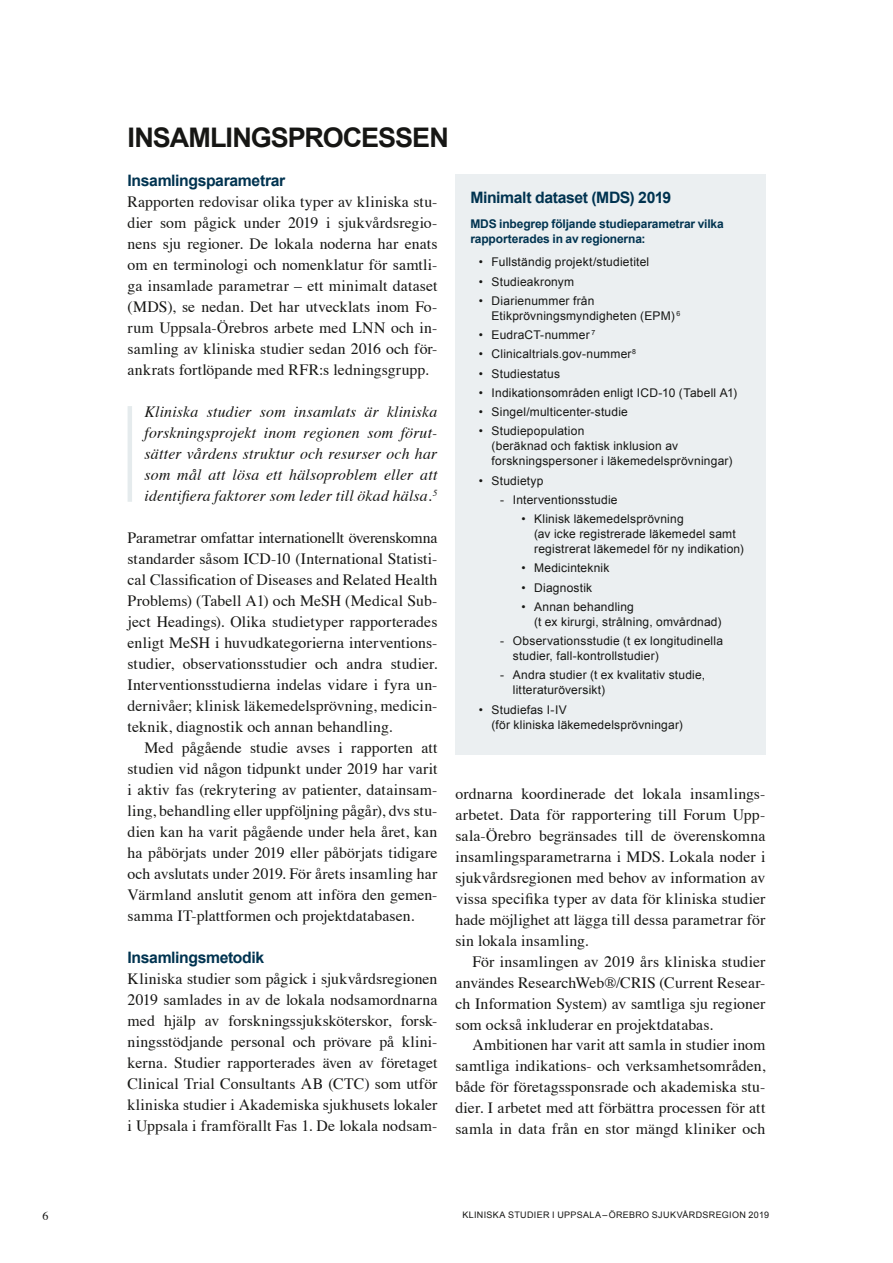
<style>
.page{position:relative;width:893px;height:1263px;background:#fff}
.page>*{position:absolute;margin:0;border:0;box-sizing:border-box;transform-origin:0 0}
.t1{font:700 27px "Arial";letter-spacing:-.035em;color:#161614}
.t2{font:15.75px/21px "Times";letter-spacing:.005em;color:#161614;text-align:justify}
.t3{font:italic 15.75px/21px "Times";letter-spacing:.01em;color:#161614;text-align:justify}
.t4{font:700 15.75px "Arial";letter-spacing:-.025em;color:#003350}
.t5{font:12px/15px "Arial";letter-spacing:.02em;color:#161614}
.t6{font:700 12px/15px "Arial";letter-spacing:-.01em;color:#003350}
.t7{font:12px "Times";color:#161614}
.t8{font:9px "Arial";letter-spacing:.035em;color:#161614}
</style>
<div class="page">
<div style="left:455px;top:174px;width:311px;height:581px;background:#ebeff1"></div>
<hr style="left:128px;top:406px;width:4px;height:96px;background:#e5ebed">
<h1 class="t1" style="left:128px;top:120px;width:323px">INSAMLINGSPROCESSEN</h1>
<p class="t4" style="left:128px;top:170px;width:159px">Insamlingsparametrar</p>
<p class="t2" style="left:128px;top:190px;width:311px">Rapporten redovisar olika typer av kliniska stu&shy;dier som pågick under 2019 i sjukvårdsregio&shy;nens sju regioner. De lokala noderna har enats om en terminologi och nomenklatur för samtli&shy;ga insamlade parametrar – ett minimalt dataset (MDS), se nedan. Det har utvecklats inom Fo&shy;rum Uppsala-Örebros arbete med LNN och in&shy;samling av kliniska studier sedan 2016 och för&shy;ankrats fortlöpande med RFR:s ledningsgrupp.</p>
<p class="t3" style="left:145px;top:400px;width:294px">Kliniska studier som insamlats är kliniska forskningsprojekt inom regionen som förut&shy;sätter vårdens struktur och resurser och har som mål att lösa ett hälsoproblem eller att identifiera faktorer som leder till ökad hälsa.<sup>5</sup></p>
<p class="t2" style="left:128px;top:526px;width:311px">Parametrar omfattar internationellt överenskomna standarder såsom ICD-10 (International Statisti&shy;cal Classification of Diseases and Related Health Problems) (Tabell A1) och MeSH (Medical Sub&shy;ject Headings). Olika studietyper rapporterades enligt MeSH i huvudkategorierna interventions&shy;studier, observationsstudier och andra studier.<br>Interventionsstudierna indelas vidare i fyra un&shy;dernivåer; klinisk läkemedelsprövning, medicin&shy;teknik, diagnostik och annan behandling.</p>
<p class="t2" style="left:128px;top:736px;width:311px;text-indent:17px">Med pågående studie avses i rapporten att studien vid någon tidpunkt under 2019 har varit i aktiv fas (rekrytering av patienter, datainsam&shy;ling, behandling eller uppföljning pågår), dvs stu&shy;dien kan ha varit pågående under hela året, kan ha påbörjats under 2019 eller påbörjats tidigare och avslutats under 2019. För årets insamling har Värmland anslutit genom att införa den gemen&shy;samma IT-plattformen och projektdatabasen.</p>
<p class="t4" style="left:128px;top:947px;width:138px">Insamlingsmetodik</p>
<p class="t2" style="left:128px;top:967px;width:311px">Kliniska studier som pågick i sjukvårdsregionen 2019 samlades in av de lokala nodsamordnarna med hjälp av forskningssjuksköterskor, forsk&shy;ningsstödjande personal och prövare på klini&shy;kerna. Studier rapporterades även av företaget Clinical Trial Consultants AB (CTC) som utför kliniska studier i Akademiska sjukhusets lokaler i Uppsala i framförallt Fas 1. De lokala nodsam-</p>
<p class="t4" style="left:470px;top:187px;width:202px">Minimalt dataset (MDS) 2019</p>
<p class="t6" style="left:470px;top:216px;width:255px">MDS inbegrep följande studieparametrar vilka rapporterades in av regionerna:</p>
<p class="t5" style="left:479px;top:255px;width:172px">• Fullständig projekt/studietitel</p>
<p class="t5" style="left:479px;top:274px;width:97px">• Studieakronym</p>
<p class="t5" style="left:492px;top:293px;width:190px;text-indent:-13px">• Diarienummer från<br>Etikprövningsmyndigheten (EPM) <sup>6</sup></p>
<p class="t5" style="left:479px;top:327px;width:118px">• EudraCT-nummer <sup>7</sup></p>
<p class="t5" style="left:479px;top:347px;width:159px">• Clinicaltrials.gov-nummer<sup>8</sup></p>
<p class="t5" style="left:479px;top:366px;width:83px">• Studiestatus</p>
<p class="t5" style="left:479px;top:385px;width:260px">• Indikationsområden enligt ICD-10 (Tabell A1)</p>
<p class="t5" style="left:479px;top:404px;width:151px">• Singel/multicenter-studie</p>
<p class="t5" style="left:492px;top:424px;width:242px;text-indent:-13px">• Studiepopulation<br>(beräknad och faktisk inklusion av forskningspersoner i läkemedelsprövningar)</p>
<p class="t5" style="left:479px;top:473px;width:66px">• Studietyp</p>
<p class="t5" style="left:500px;top:492px;width:119px">- Interventionsstudie</p>
<p class="t5" style="left:534px;top:511px;width:211px;text-indent:-13px">• Klinisk läkemedelsprövning<br>(av icke registrerade läkemedel samt registrerat läkemedel för ny indikation)</p>
<p class="t5" style="left:521px;top:561px;width:90px">• Medicinteknik</p>
<p class="t5" style="left:521px;top:580px;width:72px">• Diagnostik</p>
<p class="t5" style="left:534px;top:599px;width:189px;text-indent:-13px">• Annan behandling<br>(t ex kirurgi, strålning, omvårdnad)</p>
<p class="t5" style="left:513px;top:633px;width:212px;text-indent:-13px">- Observationsstudie (t ex longitudinella studier, fall-kontrollstudier)</p>
<p class="t5" style="left:513px;top:668px;width:194px;text-indent:-13px">- Andra studier (t ex kvalitativ studie, litteraturöversikt)</p>
<p class="t5" style="left:492px;top:702px;width:193px;text-indent:-13px">• Studiefas I-IV<br>(för kliniska läkemedelsprövningar)</p>
<p class="t2" style="left:455px;top:781px;width:311px">ordnarna koordinerade det lokala insamlings&shy;arbetet. Data för rapportering till Forum Upp&shy;sala-Örebro begränsades till de överenskomna insamlingsparametrarna i MDS. Lokala noder i sjukvårdsregionen med behov av information av vissa specifika typer av data för kliniska studier hade möjlighet att lägga till dessa parametrar för sin lokala insamling.</p>
<p class="t2" style="left:455px;top:949px;width:311px;text-indent:17px">För insamlingen av 2019 års kliniska studier användes ResearchWeb®/CRIS (Current Resear&shy;ch Information System) av samtliga sju regioner som också inkluderar en projektdatabas.</p>
<p class="t2" style="left:455px;top:1033px;width:311px;text-indent:17px">Ambitionen har varit att samla in studier inom samtliga indikations- och verksamhetsområden, både för företagssponsrade och akademiska stu&shy;dier. I arbetet med att förbättra processen för att samla in data från en stor mängd kliniker och</p>
<p class="t7" style="left:43px;top:1205px;width:7px">6</p>
<p class="t8" style="left:462px;top:1209px;width:308px">KLINISKA STUDIER I UPPSALA–ÖREBRO SJUKVÅRDSREGION 2019</p>
</div>
